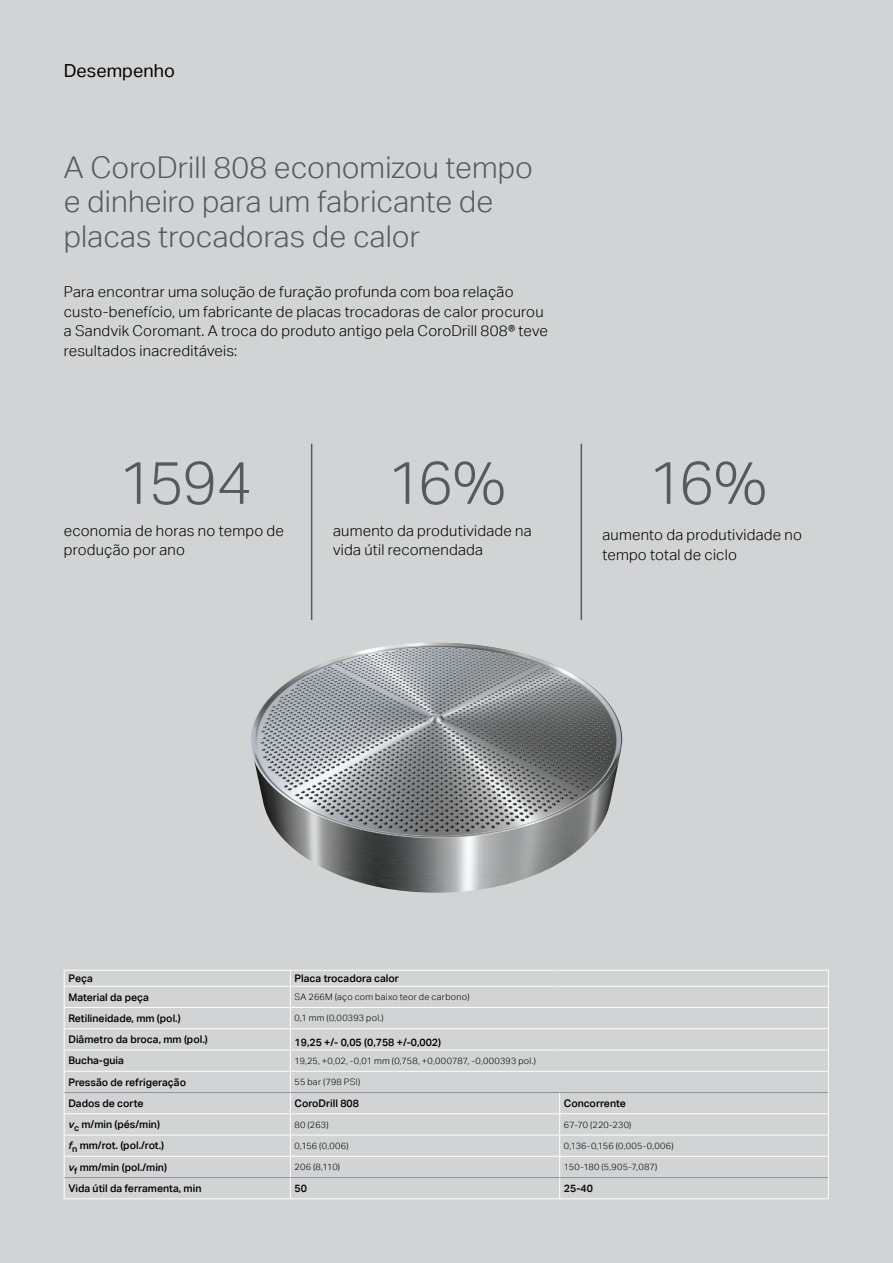
<style>
.page{position:relative;width:893px;height:1263px;background:#d1d3d4}
.page>*{position:absolute;margin:0;border:0;box-sizing:border-box;transform-origin:0 0}
.t1{font:300 60px "Aktiv Grotesk";letter-spacing:-.085em;color:#58595b}
.t2{font:300 30px/34.5px "Aktiv Grotesk";letter-spacing:.005em;color:#58595b}
.t3{font:18px "Aktiv Grotesk";letter-spacing:.005em;color:#000}
.t4{font:300 15px/19.5px "Aktiv Grotesk";letter-spacing:.015em;color:#000}
.t5{font:500 10.5px "Aktiv Grotesk";color:#000}
.t6{font:300 9px "Aktiv Grotesk";letter-spacing:.025em;color:#000}
.s1{font-style:italic}
</style>
<div class="page">
<img style="left:251px;top:642px;width:371px;height:251px">
<hr style="left:311px;top:444px;width:1px;height:176px;background:#58595b">
<hr style="left:581px;top:444px;width:1px;height:176px;background:#58595b">
<hr style="left:64px;top:970px;width:226px;height:1px;background:#fff">
<svg style="left:64px;top:970px;width:1px;height:228px"></svg>
<hr style="left:64px;top:1198px;width:226px;height:1px;background:#fff">
<hr style="left:290px;top:970px;width:270px;height:1px;background:#fff">
<hr style="left:560px;top:970px;width:269px;height:1px;background:#fff">
<hr style="left:290px;top:986px;width:270px;height:1px;background:#fff">
<hr style="left:560px;top:986px;width:269px;height:1px;background:#fff">
<hr style="left:290px;top:1007px;width:270px;height:1px;background:#fff">
<hr style="left:560px;top:1007px;width:269px;height:1px;background:#fff">
<hr style="left:290px;top:1049px;width:270px;height:1px;background:#fff">
<hr style="left:560px;top:1049px;width:269px;height:1px;background:#fff">
<hr style="left:290px;top:1135px;width:270px;height:1px;background:#fff">
<svg style="left:290px;top:970px;width:1px;height:228px"></svg>
<hr style="left:290px;top:1198px;width:270px;height:1px;background:#fff">
<hr style="left:290px;top:1028px;width:270px;height:1px;background:#fff">
<hr style="left:560px;top:1028px;width:268px;height:1px;background:#fff">
<hr style="left:290px;top:1071px;width:270px;height:1px;background:#fff">
<hr style="left:560px;top:1071px;width:268px;height:1px;background:#fff">
<hr style="left:290px;top:1113px;width:270px;height:1px;background:#fff">
<hr style="left:290px;top:1156px;width:270px;height:1px;background:#fff">
<svg style="left:559px;top:1093px;width:1px;height:105px"></svg>
<svg style="left:828px;top:970px;width:1px;height:228px"></svg>
<hr style="left:560px;top:1198px;width:269px;height:1px;background:#fff">
<hr style="left:64px;top:986px;width:226px;height:1px;background:#fff">
<hr style="left:64px;top:1007px;width:226px;height:1px;background:#fff">
<hr style="left:64px;top:1049px;width:226px;height:1px;background:#fff">
<hr style="left:64px;top:1135px;width:226px;height:1px;background:#fff">
<hr style="left:65px;top:1028px;width:225px;height:1px;background:#fff">
<hr style="left:65px;top:1071px;width:225px;height:1px;background:#fff">
<hr style="left:65px;top:1113px;width:225px;height:1px;background:#fff">
<hr style="left:65px;top:1156px;width:225px;height:1px;background:#fff">
<hr style="left:560px;top:1113px;width:268px;height:1px;background:#fff">
<hr style="left:560px;top:1156px;width:268px;height:1px;background:#fff">
<hr style="left:560px;top:1135px;width:269px;height:1px;background:#fff">
<hr style="left:65px;top:1092px;width:225px;height:1px;background:#939598">
<hr style="left:290px;top:1092px;width:270px;height:1px;background:#939598">
<hr style="left:560px;top:1092px;width:268px;height:1px;background:#939598">
<hr style="left:65px;top:1177px;width:225px;height:1px;background:#939598">
<hr style="left:290px;top:1177px;width:270px;height:1px;background:#939598">
<hr style="left:560px;top:1177px;width:268px;height:1px;background:#939598">
<p class="t3" style="left:64px;top:60px;width:113px">Desempenho</p>
<h2 class="t2" style="left:64px;top:150px;width:471px">A CoroDrill 808 economizou tempo e dinheiro para um fabricante de placas trocadoras de calor</h2>
<p class="t4" style="left:64px;top:282px;width:486px">Para encontrar uma solução de furação profunda com boa relação custo-benefício, um fabricante de placas trocadoras de calor procurou a Sandvik Coromant. A troca do produto antigo pela CoroDrill 808® teve resultados inacreditáveis:</p>
<h1 class="t1" style="left:118px;top:448px;width:135px">1594</h1>
<h1 class="t1" style="left:387px;top:448px;width:120px">16%</h1>
<h1 class="t1" style="left:648px;top:448px;width:120px">16%</h1>
<p class="t4" style="left:64px;top:521px;width:222px">economia de horas no tempo de produção por ano</p>
<p class="t4" style="left:333px;top:521px;width:200px">aumento da produtividade na vida útil recomendada</p>
<p class="t4" style="left:602px;top:525px;width:201px">aumento da produtividade no tempo total de ciclo</p>
<p class="t5" style="left:68px;top:972px;width:26px">Peça</p>
<p class="t5" style="left:295px;top:972px;width:106px">Placa trocadora calor</p>
<p class="t5" style="left:68px;top:990px;width:82px">Material da peça</p>
<p class="t6" style="left:295px;top:992px;width:176px">SA 266M (aço com baixo teor de carbono)</p>
<p class="t5" style="left:68px;top:1012px;width:114px">Retilineidade, mm (pol.)</p>
<p class="t6" style="left:295px;top:1013px;width:91px">0,1 mm (0,00393 pol.)</p>
<p class="t5" style="left:68px;top:1033px;width:141px">Diâmetro da broca, mm (pol.)</p>
<p class="t5" style="left:295px;top:1036px;width:148px">19,25 +/- 0,05 (0,758 +/-0,002)</p>
<p class="t5" style="left:68px;top:1054px;width:57px">Bucha-guia</p>
<p class="t6" style="left:295px;top:1055px;width:243px">19,25, +0,02, -0,01 mm (0,758, +0,000787, -0,000393 pol.)</p>
<p class="t5" style="left:68px;top:1075px;width:119px">Pressão de refrigeração</p>
<p class="t6" style="left:295px;top:1077px;width:67px">55 bar (798 PSI)</p>
<p class="t5" style="left:68px;top:1097px;width:77px">Dados de corte</p>
<p class="t5" style="left:295px;top:1097px;width:66px">CoroDrill 808</p>
<p class="t5" style="left:564px;top:1097px;width:63px">Concorrente</p>
<p class="t5" style="left:68px;top:1118px;width:93px"><span class="s1">v</span><sub>c</sub> m/min (pés/min)</p>
<p class="t6" style="left:295px;top:1119px;width:36px">80 (263)</p>
<p class="t6" style="left:564px;top:1119px;width:69px">67-70 (220-230)</p>
<p class="t5" style="left:68px;top:1139px;width:97px"><span class="s1">f</span><sub>n</sub> mm/rot. (pol./rot.)</p>
<p class="t6" style="left:295px;top:1140px;width:55px">0,156 (0,006)</p>
<p class="t6" style="left:564px;top:1140px;width:111px">0,136-0,156 (0,005-0,006)</p>
<p class="t5" style="left:68px;top:1160px;width:100px"><span class="s1">v</span><sub>f</sub> mm/min (pol./min)</p>
<p class="t6" style="left:295px;top:1162px;width:47px">206 (8,110)</p>
<p class="t6" style="left:564px;top:1162px;width:95px">150-180 (5,905-7,087)</p>
<p class="t5" style="left:68px;top:1182px;width:135px">Vida útil da ferramenta, min</p>
<p class="t5" style="left:295px;top:1182px;width:14px">50</p>
<p class="t5" style="left:564px;top:1182px;width:30px">25-40</p>
</div>
